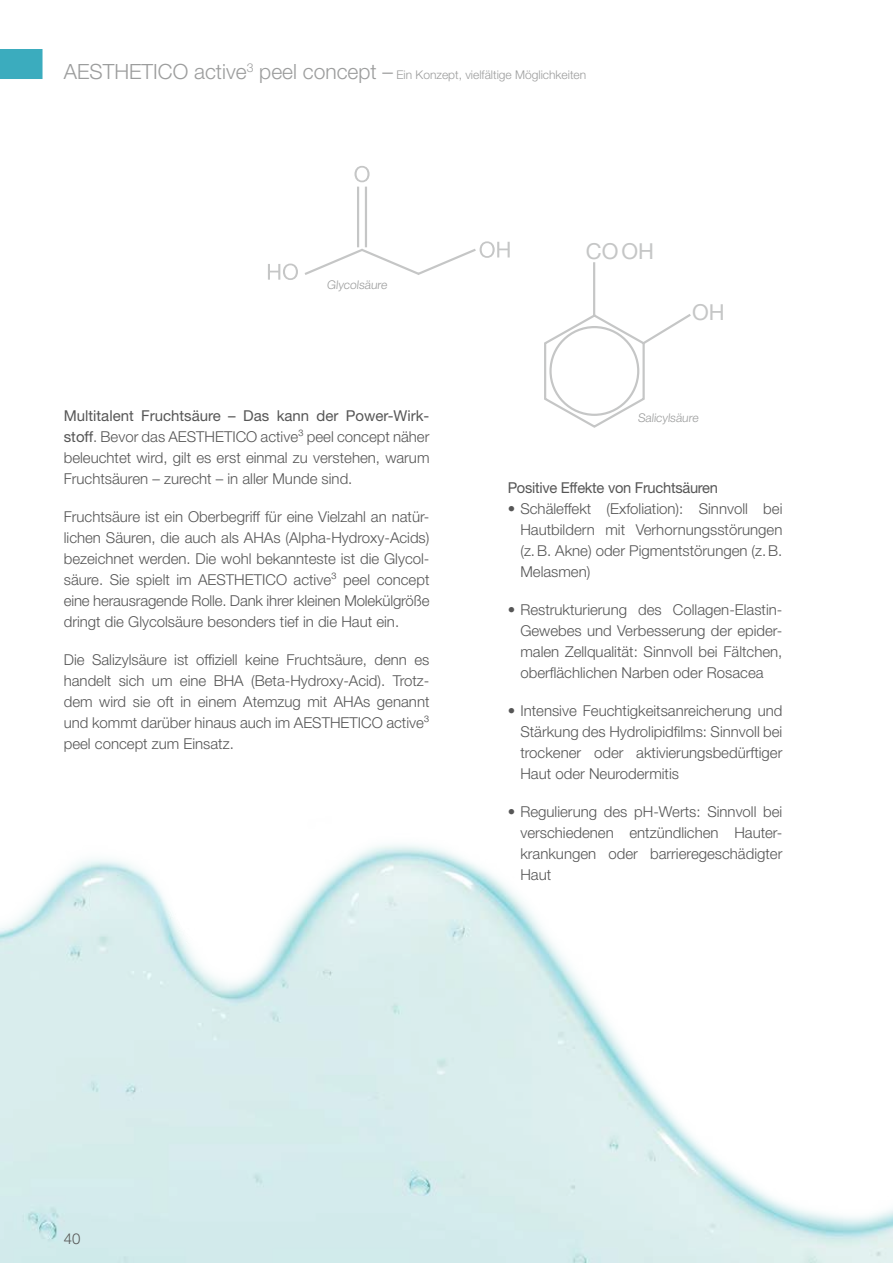
<style>
.page{position:relative;width:893px;height:1263px;background:#fff}
.page>*{position:absolute;margin:0;border:0;box-sizing:border-box;transform-origin:0 0}
.t1{font:22.05px "Helvetica Neue LT Pro";color:#c5c6c6}
.t2{font:300 15px/21px "Helvetica Neue LT Pro";color:#565656;text-align:justify}
.t3{font:15px "Helvetica Neue LT Pro";color:#565656}
.t4{font:15px "Helvetica Neue LT Pro";letter-spacing:-.02em;color:#565656}
.t5{font:300 12px "Helvetica Neue LT Pro";color:#9c9d9d}
.s1{font-size:21px}
.s2{font-weight:400}
</style>
<div class="page">
<div style="left:0;top:49px;width:43px;height:30px;background:#3bacbe"></div>
<img style="left:0;top:844px;width:893px;height:419px">
<hr style="left:593px;top:263px;width:2px;height:52px;background:#c5c6c6">
<svg style="left:544px;top:312px;width:147px;height:116px"></svg>
<div style="left:549px;top:326px;width:90px;height:90px;border:2px solid #c5c6c6;border-radius:50%"></div>
<svg style="left:268px;top:241px;width:242px;height:39px"></svg>
<hr style="left:357px;top:188px;width:2px;height:58px;background:#c5c6c6">
<hr style="left:365px;top:188px;width:2px;height:58px;background:#c5c6c6">
<svg style="left:354px;top:166px;width:16px;height:16px"></svg>
<p class="t5" style="left:64px;top:67px;width:524px"><span class="s1">AESTHETICO active</span><sup>3</sup> <span class="s1">peel concept –</span> Ein Konzept, vielfältige Möglichkeiten</p>
<p class="t5" style="left:327px;top:277px;width:63px">Glycolsäure</p>
<h1 class="t1" style="left:586px;top:238px;width:70px">COOH</h1>
<h1 class="t1" style="left:692px;top:298px;width:34px">OH</h1>
<p class="t3" style="left:64px;top:406px;width:367px">Multitalent Fruchtsäure – Das kann der Power-Wirk-</p>
<p class="t5" style="left:638px;top:410px;width:63px">Salicylsäure</p>
<p class="t2" style="left:64px;top:426px;width:367px"><span class="s2">stoff</span>. Bevor das AESTHETICO active³ peel concept näher beleuchtet wird, gilt es erst einmal zu verstehen, warum Fruchtsäuren – zurecht – in aller Munde sind.</p>
<p class="t2" style="left:64px;top:506px;width:367px">Fruchtsäure ist ein Oberbegriff für eine Vielzahl an natür&shy;lichen Säuren, die auch als AHAs (Alpha-Hydroxy-Acids) bezeichnet werden. Die wohl bekannteste ist die Glycol&shy;säure. Sie spielt im AESTHETICO active³ peel concept eine herausragende Rolle. Dank ihrer kleinen Molekülgröße dringt die Glycolsäure besonders tief in die Haut ein.</p>
<p class="t2" style="left:64px;top:649px;width:367px">Die Salizylsäure ist offiziell keine Fruchtsäure, denn es handelt sich um eine BHA (Beta-Hydroxy-Acid). Trotz&shy;dem wird sie oft in einem Atemzug mit AHAs genannt und kommt darüber hinaus auch im AESTHETICO active³ peel concept zum Einsatz.</p>
<p class="t4" style="left:508px;top:479px;width:212px">Positive Effekte von Fruchtsäuren</p>
<p class="t2" style="left:520px;top:498px;width:264px;text-indent:-13px">• Schäleffekt (Exfoliation): Sinnvoll bei Hautbildern mit Verhornungsstörungen (z.B. Akne) oder Pigmentstörungen (z.B.<br>Melasmen)</p>
<p class="t2" style="left:520px;top:599px;width:263px;text-indent:-13px">• Restrukturierung des Collagen-Elastin-Gewebes und Verbesserung der epider&shy;malen Zellqualität: Sinnvoll bei Fältchen, oberflächlichen Narben oder Rosacea</p>
<p class="t2" style="left:520px;top:700px;width:263px;text-indent:-13px">• Intensive Feuchtigkeitsanreicherung und Stärkung des Hydrolipidfilms: Sinnvoll bei trockener oder aktivierungsbedürftiger Haut oder Neurodermitis</p>
<p class="t2" style="left:520px;top:801px;width:263px;text-indent:-13px">• Regulierung des pH-Werts: Sinnvoll bei verschiedenen entzündlichen Hauter&shy;krankungen oder barrieregeschädigter Haut</p>
<p class="t2" style="left:64px;top:1228px;width:18px">40</p>
</div>
